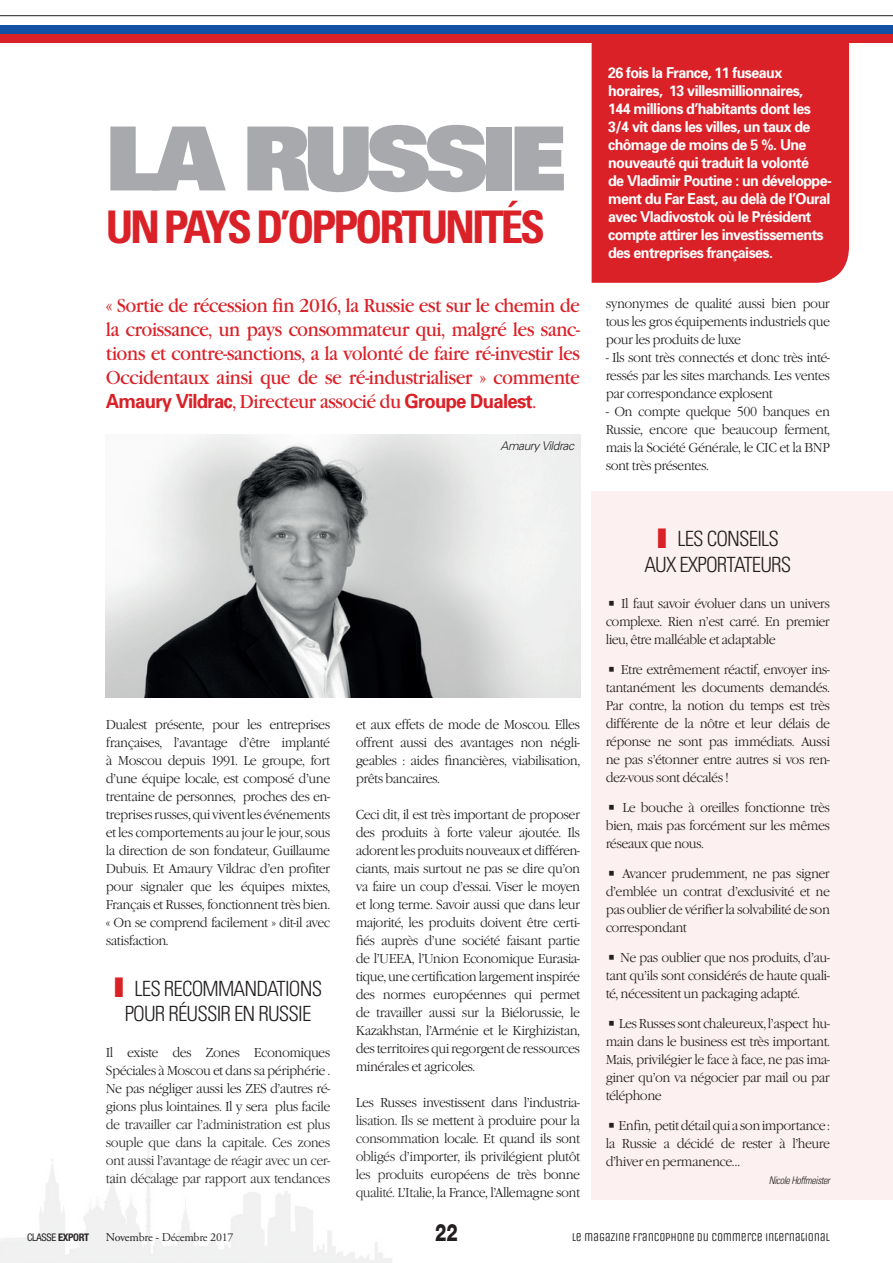
<style>
.page{position:relative;width:893px;height:1263px;background:#fff}
.page>*{position:absolute;margin:0;border:0;box-sizing:border-box;transform-origin:0 0}
.t1{font:900 88.5px "Univers";letter-spacing:-.07em;color:#a8a9ad}
.t2{font:700 condensed 45px "Univers";letter-spacing:-.07em;color:#da2128}
.t3{font:800 24px "Helvetica Neue";color:#231f20;scale:.75 1}
.t4{font:300 condensed 21px/25.5px "Univers";letter-spacing:-.04em;color:#231f20;text-align:center}
.t5{font:19.5px/24px "Garamond Itc T";letter-spacing:-.04em;color:#da2128;text-align:justify;scale:.95 1}
.t6{font:700 19.5px "Univers";letter-spacing:-.04em;color:#da2128;scale:.95 1}
.t7{font:700 15px/18px "Univers";letter-spacing:-.04em;color:#fff;scale:.95 1}
.t8{font:300 13.5px/18px "Garamond Itc T";letter-spacing:-.04em;color:#231f20;text-align:justify;scale:.95 1}
.t9{font:12px "Unica One";letter-spacing:-.02em;color:#231f20}
.t10{font:12px "Adobe Garamond";letter-spacing:-.02em;color:#231f20}
.t11{font:italic 300 12px "Univers";letter-spacing:-.04em;color:#231f20}
.t12{font:italic 300 condensed 10.5px "Univers";letter-spacing:-.04em;color:#231f20;scale:.95 1}
.t13{font:condensed 10.5px "Helvetica Neue";letter-spacing:-.03em;color:#231f20}
.s1{font-family:"Garamond Itc T";font-weight:400}
.s2{font-weight:900;font-stretch:normal;font-size:27px;color:#da2128}
.s3{font-family:"Quirks ICG";font-weight:400}
.s4{font-weight:700}
</style>
<div class="page">
<div style="left:592px;top:43px;width:257px;height:240px;background:#da2128"></div>
<div style="left:592px;top:491px;width:301px;height:709px;background:#fcf0f0"></div>
<div style="left:0;top:25px;width:893px;height:9px;background:#1251a4"></div>
<div style="left:0;top:34px;width:893px;height:9px;background:#da2128"></div>
<hr style="left:0;top:15px;width:893px;height:1px;background:#231f20">
<img style="left:106px;top:434px;width:474px;height:263px">
<h1 class="t1" style="left:106px;top:100px;width:461px">LA RUSSIE</h1>
<h2 class="t2" style="left:106px;top:199px;width:441px">UN PAYS D’OPPORTUNITÉS</h2>
<p class="t5" style="left:106px;top:294px;width:501px">« Sortie de récession fin 2016, la Russie est sur le chemin de la croissance, un pays consommateur qui, malgré les sanc&shy;tions et contre-sanctions, a la volonté de faire ré-investir les Occidentaux ainsi que de se ré-industrialiser » commente</p>
<h3 class="t6" style="left:106px;top:389px;width:455px">Amaury Vildrac<span class="s1">, Directeur associé du</span> Groupe Dualest<span class="s1">.</span></h3>
<p class="t11" style="left:500px;top:438px;width:75px">Amaury Vildrac</p>
<p class="t8" style="left:106px;top:715px;width:238px">Dualest présente, pour les entreprises françaises, l’avantage d’être implanté à Moscou depuis 1991. Le groupe, fort d’une équipe locale, est composé d’une trentaine de personnes, proches des en&shy;treprises russes, qui vivent les événements et les comportements au jour le jour, sous la direction de son fondateur, Guillaume Dubuis. Et Amaury Vildrac d’en profiter pour signaler que les équipes mixtes, Français et Russes, fonctionnent très bien. « On se comprend facilement » dit-il avec satisfaction.</p>
<h3 class="t4" style="left:114px;top:975px;width:210px"><span class="s2">I</span> LES RECOMMANDATIONS<br>POUR RÉUSSIR EN RUSSIE</h3>
<p class="t8" style="left:106px;top:1044px;width:238px">Il existe des Zones Economiques Spéciales à Moscou et dans sa périphérie .<br>Ne pas négliger aussi les ZES d’autres ré&shy;gions plus lointaines. Il y sera plus facile de travailler car l’administration est plus souple que dans la capitale. Ces zones ont aussi l’avantage de réagir avec un cer&shy;tain décalage par rapport aux tendances</p>
<p class="t8" style="left:356px;top:715px;width:238px">et aux effets de mode de Moscou. Elles offrent aussi des avantages non négli&shy;geables : aides financières, viabilisation, prêts bancaires.</p>
<p class="t8" style="left:356px;top:805px;width:238px">Ceci dit, il est très important de proposer des produits à forte valeur ajoutée. Ils adorent les produits nouveaux et différen&shy;ciants, mais surtout ne pas se dire qu’on va faire un coup d’essai. Viser le moyen et long terme. Savoir aussi que dans leur majorité, les produits doivent être certi&shy;fiés auprès d’une société faisant partie de l’UEEA, l’Union Economique Eurasia&shy;tique, une certification largement inspirée des normes européennes qui permet de travailler aussi sur la Biélorussie, le Kazakhstan, l’Arménie et le Kirghizistan, des territoires qui regorgent de ressources minérales et agricoles.</p>
<p class="t8" style="left:356px;top:1093px;width:238px">Les Russes investissent dans l’industria&shy;lisation. Ils se mettent à produire pour la consommation locale. Et quand ils sont obligés d’importer, ils privilégient plutôt les produits européens de très bonne qualité. L’Italie, la France, l’Allemagne sont</p>
<p class="t7" style="left:608px;top:63px;width:237px">26 fois la France, 11 fuseaux horaires, 13 villesmillionnaires,<br>144 millions d’habitants dont les<br>3/4 vit dans les villes, un taux de chômage de moins de 5 %. Une nouveauté qui traduit la volonté<br>de Vladimir Poutine : un développe&shy;ment du Far East, au delà de l’Oural avec Vladivostok où le Président compte attirer les investissements des entreprises françaises.</p>
<p class="t8" style="left:606px;top:294px;width:238px">synonymes de qualité aussi bien pour tous les gros équipements industriels que pour les produits de luxe</p>
<p class="t8" style="left:606px;top:348px;width:238px">- Ils sont très connectés et donc très inté&shy;ressés par les sites marchands. Les ventes par correspondance explosent</p>
<p class="t8" style="left:606px;top:402px;width:238px">- On compte quelque 500 banques en Russie, encore que beaucoup ferment, mais la Société Générale, le CIC et la BNP sont très présentes.</p>
<h3 class="t4" style="left:644px;top:526px;width:149px"><span class="s2">I</span> LES CONSEILS<br>AUX EXPORTATEURS</h3>
<p class="t8" style="left:606px;top:594px;width:238px"><span class="s3">e</span> Il faut savoir évoluer dans un univers complexe. Rien n’est carré. En premier lieu, être malléable et adaptable</p>
<p class="t8" style="left:606px;top:660px;width:238px"><span class="s3">e</span> Etre extrêmement réactif, envoyer ins&shy;tantanément les documents demandés.<br>Par contre, la notion du temps est très différente de la nôtre et leur délais de réponse ne sont pas immédiats. Aussi ne pas s’étonner entre autres si vos ren&shy;dez-vous sont décalés !</p>
<p class="t8" style="left:606px;top:798px;width:238px"><span class="s3">e</span> Le bouche à oreilles fonctionne très bien, mais pas forcément sur les mêmes réseaux que nous.</p>
<p class="t8" style="left:606px;top:864px;width:238px"><span class="s3">e</span> Avancer prudemment, ne pas signer d’emblée un contrat d’exclusivité et ne pas oublier de vérifier la solvabilité de son correspondant</p>
<p class="t8" style="left:606px;top:948px;width:238px"><span class="s3">e</span> Ne pas oublier que nos produits, d’au&shy;tant qu’ils sont considérés de haute quali&shy;té, nécessitent un packaging adapté.</p>
<p class="t8" style="left:606px;top:1014px;width:238px"><span class="s3">e</span> Les Russes sont chaleureux, l’aspect hu&shy;main dans le business est très important.<br>Mais, privilégier le face à face, ne pas ima&shy;giner qu’on va négocier par mail ou par téléphone</p>
<p class="t8" style="left:606px;top:1116px;width:238px"><span class="s3">e</span> Enfin, petit détail qui a son importance : la Russie a décidé de rester à l’heure d’hiver en permanence…</p>
<p class="t12" style="left:769px;top:1174px;width:66px">Nicole Hoffmeister</p>
<p class="t13" style="left:27px;top:1232px;width:64px">CLASSE <span class="s4">EXPORT</span></p>
<p class="t10" style="left:106px;top:1231px;width:129px">Novembre - Décembre 2017</p>
<h3 class="t3" style="left:435px;top:1218px;width:32px">22</h3>
<p class="t9" style="left:572px;top:1230px;width:260px">LE MAGAZINE FRANCOPHONE DU COMMERCE INTERNATIONAL</p>
</div>
